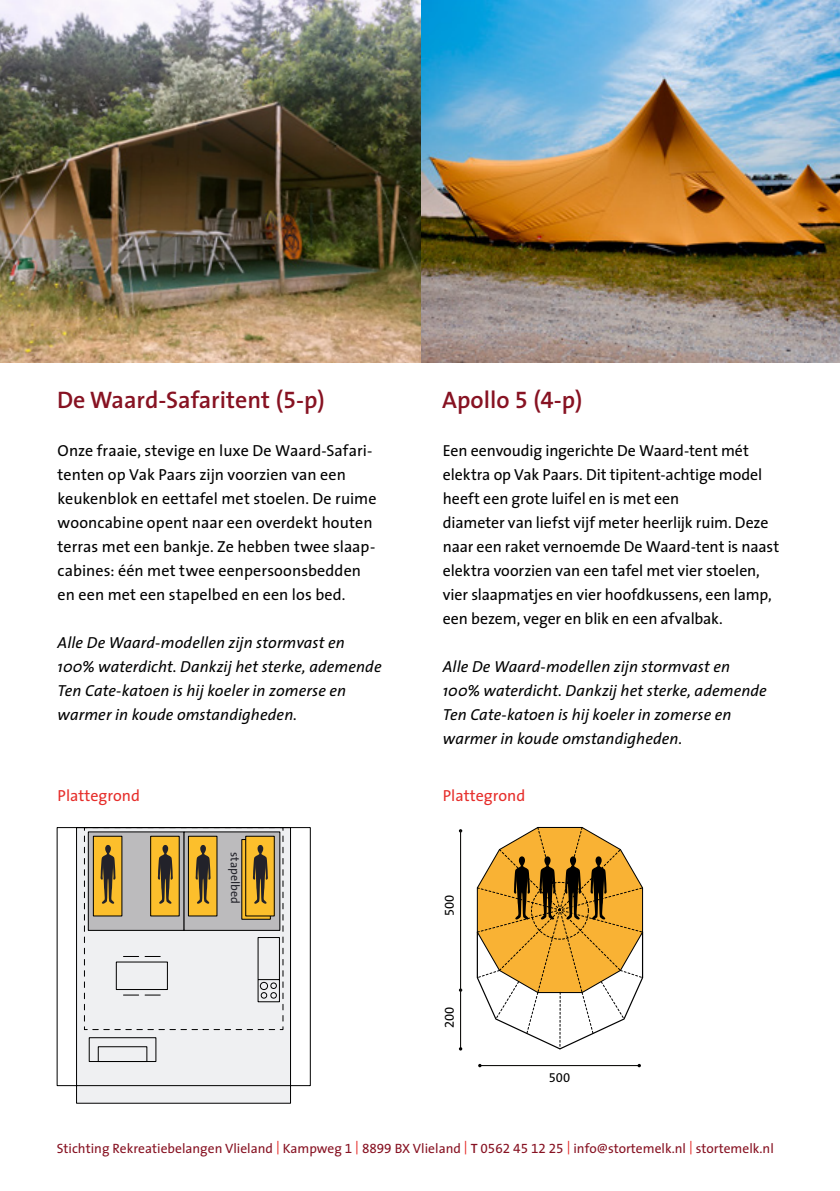
<style>
.page{position:relative;width:840px;height:1191px;background:#fff}
.page>*{position:absolute;margin:0;border:0;box-sizing:border-box;transform-origin:0 0}
.t1{font:600 24px "The Sans";color:#871222}
.t2{font:16px/24px "The Sans";letter-spacing:-.005em;color:#000}
.t3{font:italic 16px/24px "The Sans";letter-spacing:.005em;color:#000}
.t4{font:16px "The Sans";color:#e62d2a}
.t5{font:13.6px "The Sans";color:#871222}
.t6{font:13px "The Sans Regular Expert";color:#000}
.t7{font:12px "The Sans";color:#22222a}
.s1{font-family:"The Sans Semi Bold Expert";font-weight:400}
.s2{color:#e62d2a}
.s3{font-family:"The Sans Regular Expert"}
.s4{font-weight:600}
</style>
<div class="page">
<hr style="left:460px;top:831px;width:1px;height:159px;background:#000">
<hr style="left:460px;top:990px;width:1px;height:58px;background:#000">
<hr style="left:479px;top:1065px;width:160px;height:1px;background:#000">
<svg style="left:476px;top:827px;width:166px;height:223px"></svg>
<img style="left:0;top:0;width:839px;height:363px">
<svg style="left:57px;top:827px;width:253px;height:276px"></svg>
<svg style="left:88px;top:1037px;width:68px;height:25px"></svg>
<svg style="left:84px;top:827px;width:199px;height:203px"></svg>
<h1 class="t1" style="left:57px;top:380px;width:269px">De Waard-Safaritent (<span class="s1">5</span>-p)</h1>
<p class="t2" style="left:58px;top:438px;width:320px">Onze fraaie, stevige en luxe De Waard-Safari&shy;tenten op Vak Paars zijn voorzien van een keukenblok en eettafel met stoelen. De ruime wooncabine opent naar een overdekt houten terras met een bankje. Ze hebben twee slaap&shy;cabines: één met twee eenpersoonsbedden en een met een stapelbed en een los bed.</p>
<p class="t3" style="left:58px;top:630px;width:325px">Alle De Waard-modellen zijn stormvast en 100% waterdicht. Dankzij het sterke, ademende Ten Cate-katoen is hij koeler in zomerse en warmer in koude omstandigheden.</p>
<p class="t4" style="left:58px;top:782px;width:84px">Plattegrond</p>
<p class="t7" style="left:245px;top:852px;width:53px;rotate:90deg">stapelbed</p>
<h1 class="t1" style="left:442px;top:380px;width:142px">Apollo <span class="s1">5</span> (<span class="s1">4</span>-p)</h1>
<p class="t2" style="left:442px;top:438px;width:337px">Een eenvoudig ingerichte De Waard-tent mét elektra op Vak Paars. Dit tipitent-achtige model heeft een grote luifel en is met een<br>diameter van liefst vijf meter heerlijk ruim. Deze naar een raket vernoemde De Waard-tent is naast elektra voorzien van een tafel met vier stoelen, vier slaapmatjes en vier hoofdkussens, een lamp, een bezem, veger en blik en een afvalbak.</p>
<p class="t3" style="left:442px;top:654px;width:325px">Alle De Waard-modellen zijn stormvast en 100% waterdicht. Dankzij het sterke, ademende Ten Cate-katoen is hij koeler in zomerse en warmer in koude omstandigheden.</p>
<p class="t4" style="left:442px;top:782px;width:84px">Plattegrond</p>
<p class="t6" style="left:438px;top:915px;width:23px;rotate:-90deg">500</p>
<p class="t6" style="left:438px;top:1028px;width:23px;rotate:-90deg">200</p>
<p class="t6" style="left:548px;top:1067px;width:23px">500</p>
<p class="t5" style="left:57px;top:1136px;width:718px">Stichting Rekreatiebelangen Vlieland <span class="s2">|</span> Kampweg <span class="s3">1</span> <span class="s2">|</span> <span class="s3">8899</span> BX Vlieland <span class="s2">|</span> <span class="s4">T</span> <span class="s3">0562 45 12 25</span> <span class="s2">|</span> info@stortemelk.nl <span class="s2">|</span> stortemelk.nl</p>
</div>
